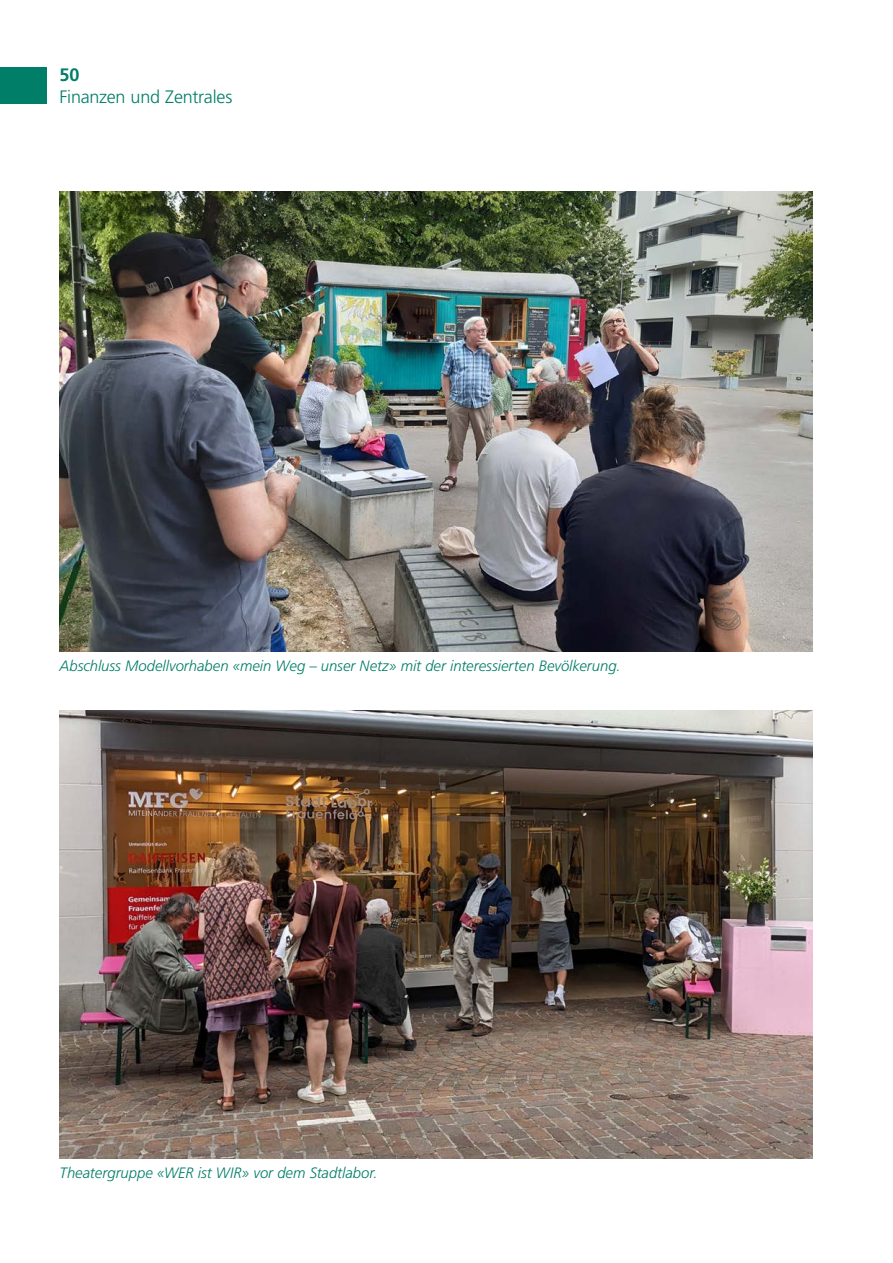
<style>
.page{position:relative;width:893px;height:1263px;background:#fff}
.page>*{position:absolute;margin:0;border:0;box-sizing:border-box;transform-origin:0 0}
.t1{font:300 18px "Frutiger LT Std";letter-spacing:-.01em;color:#017e68}
.t2{font:700 18px "Frutiger LT Std";color:#017e68}
.t3{font:italic 300 15px "Frutiger LT Std";color:#017e68}
</style>
<div class="page">
<div style="left:0;top:67px;width:47px;height:37px;background:#017e68"></div>
<img style="left:60px;top:192px;width:752px;height:460px">
<img style="left:60px;top:710px;width:752px;height:449px">
<p class="t2" style="left:60px;top:64px;width:22px">50</p>
<p class="t1" style="left:60px;top:87px;width:174px">Finanzen und Zentrales</p>
<p class="t3" style="left:60px;top:657px;width:563px">Abschluss Modellvorhaben «mein Weg – unser Netz» mit der interessierten Bevölkerung.</p>
<p class="t3" style="left:60px;top:1164px;width:319px">Theatergruppe «WER ist WIR» vor dem Stadtlabor.</p>
</div>
